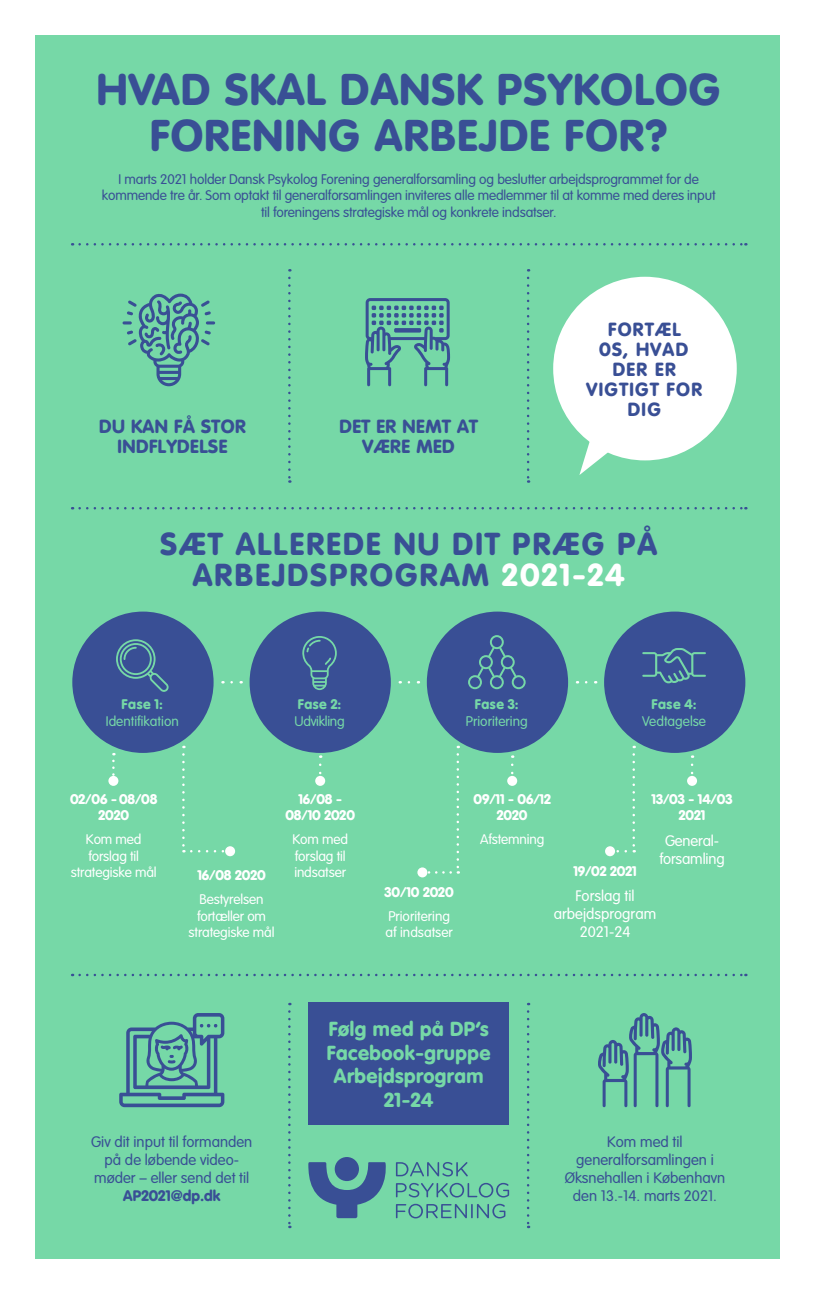
<style>
.page{position:relative;width:815px;height:1294px;background:#fff}
.page>*{position:absolute;margin:0;border:0;box-sizing:border-box;transform-origin:0 0}
.t1{font:900 43.75px/46.2px "VAG Rounded Std";letter-spacing:.03em;color:#394f95;text-align:center}
.t2{font:900 31.25px/31.2px "VAG Rounded Std";letter-spacing:.07em;color:#394f95;text-align:center}
.t3{font:900 20px/23.8px "VAG Rounded Std";letter-spacing:.025em;color:#76d8a7;text-align:center}
.t4{font:900 18.75px/20px "VAG Rounded Std";letter-spacing:.025em;color:#394f95;text-align:center}
.t5{font:900 18.75px/20px "VAG Rounded Std";letter-spacing:.07em;color:#394f95;text-align:center}
.t6{font:300 15px/18px "VAG Rounded Std";color:#394f95;text-align:center}
.t7{font:300 15px/18px "VAG Rounded Std";color:#fff;text-align:center}
.t8{font:900 15px "VAG Rounded Std";color:#394f95}
.t9{font:300 13.75px/16.5px "VAG Rounded Std";letter-spacing:-.01em;color:#394f95;text-align:center}
.t10{font:300 13.75px/16.5px "VAG Rounded Std";letter-spacing:-.01em;color:#fff;text-align:center}
.t11{font:900 13.75px/16.5px "VAG Rounded Std";letter-spacing:-.01em;color:#fff;text-align:center}
.t12{font:300 13.75px "VAG Rounded Std";color:#76d8a7}
.t13{font:900 13.75px "VAG Rounded Std";letter-spacing:.04em;color:#76d8a7}
.t14{font:300 13.75px "VAG Rounded Std";letter-spacing:-.02em;color:#76d8a7}
.s1{color:#fff}
</style>
<div class="page">
<div style="left:36px;top:35px;width:744px;height:1223px;background:#76d8a7"></div>
<svg style="left:308px;top:1162px;width:78px;height:56px"></svg>
<div style="left:335px;top:1156px;width:24px;height:24px;background:#394f95;border-radius:50%"></div>
<svg style="left:396px;top:1162px;width:72px;height:14px"></svg>
<svg style="left:396px;top:1182px;width:113px;height:15px"></svg>
<svg style="left:396px;top:1203px;width:109px;height:15px"></svg>
<div style="left:308px;top:1002px;width:201px;height:122px;background:#394f95"></div>
<div style="left:553px;top:277px;width:184px;height:183px;background:#fff;border-radius:50%"></div>
<svg style="left:579px;top:437px;width:32px;height:38px"></svg>
<svg style="left:123px;top:293px;width:92px;height:93px"></svg>
<svg style="left:288px;top:278px;width:3px;height:205px"></svg>
<svg style="left:288px;top:1011px;width:3px;height:217px"></svg>
<svg style="left:527px;top:278px;width:2px;height:205px"></svg>
<svg style="left:527px;top:1011px;width:2px;height:217px"></svg>
<svg style="left:80px;top:243px;width:666px;height:2px"></svg>
<svg style="left:80px;top:973px;width:666px;height:3px"></svg>
<svg style="left:80px;top:507px;width:666px;height:2px"></svg>
<div style="left:72px;top:611px;width:142px;height:142px;background:#394f95;border-radius:50%"></div>
<svg style="left:116px;top:639px;width:53px;height:53px"></svg>
<div style="left:427px;top:611px;width:141px;height:142px;background:#394f95;border-radius:50%"></div>
<svg style="left:468px;top:635px;width:58px;height:54px"></svg>
<div style="left:315px;top:775px;width:10px;height:10px;background:#fff;border-radius:50%"></div>
<svg style="left:112px;top:753px;width:3px;height:22px"></svg>
<div style="left:108px;top:775px;width:10px;height:10px;background:#fff;border-radius:50%"></div>
<div style="left:507px;top:775px;width:10px;height:10px;background:#fff;border-radius:50%"></div>
<svg style="left:691px;top:764px;width:2px;height:11px"></svg>
<div style="left:687px;top:775px;width:10px;height:10px;background:#fff;border-radius:50%"></div>
<svg style="left:182px;top:754px;width:3px;height:98px"></svg>
<svg style="left:191px;top:850px;width:34px;height:2px"></svg>
<div style="left:225px;top:846px;width:10px;height:10px;background:#fff;border-radius:50%"></div>
<svg style="left:457px;top:754px;width:2px;height:119px"></svg>
<svg style="left:427px;top:871px;width:24px;height:2px"></svg>
<div style="left:417px;top:867px;width:10px;height:10px;background:#fff;border-radius:50%"></div>
<svg style="left:632px;top:754px;width:3px;height:98px"></svg>
<div style="left:605px;top:846px;width:10px;height:10px;background:#fff;border-radius:50%"></div>
<div style="left:604px;top:611px;width:141px;height:142px;background:#394f95;border-radius:50%"></div>
<svg style="left:642px;top:648px;width:64px;height:35px"></svg>
<div style="left:250px;top:611px;width:141px;height:142px;background:#394f95;border-radius:50%"></div>
<svg style="left:302px;top:636px;width:35px;height:54px"></svg>
<svg style="left:598px;top:1013px;width:94px;height:94px"></svg>
<svg style="left:365px;top:298px;width:85px;height:88px"></svg>
<svg style="left:119px;top:1013px;width:105px;height:94px"></svg>
<h1 class="t1" style="left:97px;top:67px;width:625px">HVAD SKAL DANSK PSYKOLOG<br>FORENING ARBEJDE FOR?</h1>
<p class="t9" style="left:102px;top:171px;width:615px">I marts 2021 holder Dansk Psykolog Forening generalforsamling og beslutter arbejdsprogrammet for de kommende tre år. Som optakt til generalforsamlingen inviteres alle medlemmer til at komme med deres input til foreningens strategiske mål og konkrete indsatser.</p>
<h3 class="t4" style="left:99px;top:417px;width:148px">DU KAN FÅ STOR<br>INDFLYDELSE</h3>
<h3 class="t4" style="left:339px;top:417px;width:140px">DET ER NEMT AT<br>VÆRE MED</h3>
<h3 class="t5" style="left:587px;top:320px;width:117px">FORTÆL<br>0S, HVAD<br>DER ER<br>VIGTIGT FOR<br>DIG</h3>
<h2 class="t2" style="left:160px;top:529px;width:498px">SÆT ALLEREDE NU DIT PRÆG PÅ<br>ARBEJDSPROGRAM <span class="s1">2021-24</span></h2>
<p class="t13" style="left:122px;top:696px;width:43px">Fase 1:</p>
<p class="t12" style="left:106px;top:713px;width:74px">Identifikation</p>
<p class="t13" style="left:298px;top:696px;width:45px">Fase 2:</p>
<p class="t14" style="left:294px;top:713px;width:52px">Udvikling</p>
<p class="t11" style="left:70px;top:791px;width:89px">02/06 - 08/08<br>2020</p>
<p class="t10" style="left:71px;top:831px;width:87px">Kom med forslag til strategiske mål</p>
<p class="t11" style="left:197px;top:867px;width:70px">16/08 2020</p>
<p class="t10" style="left:189px;top:891px;width:87px">Bestyrelsen fortæller om strategiske mål</p>
<p class="t11" style="left:285px;top:791px;width:71px">16/08 -<br>08/10 2020</p>
<p class="t10" style="left:292px;top:831px;width:57px;text-align:left">Kom med forslag til indsatser</p>
<p class="t13" style="left:475px;top:696px;width:45px">Fase 3:</p>
<p class="t12" style="left:466px;top:713px;width:63px">Prioritering</p>
<p class="t13" style="left:651px;top:696px;width:47px">Fase 4:</p>
<p class="t12" style="left:642px;top:713px;width:66px">Vedtagelse</p>
<p class="t11" style="left:385px;top:884px;width:71px">30/10 2020</p>
<p class="t10" style="left:385px;top:908px;width:69px;text-align:left">Prioritering af indsatser</p>
<p class="t11" style="left:474px;top:791px;width:79px">09/11 - 06/12<br>2020</p>
<p class="t10" style="left:480px;top:831px;width:66px">Afstemning</p>
<p class="t11" style="left:652px;top:791px;width:82px">13/03 - 14/03<br>2021</p>
<p class="t7" style="left:659px;top:832px;width:67px">General&shy;forsamling</p>
<p class="t11" style="left:573px;top:863px;width:65px">19/02 2021</p>
<p class="t7" style="left:554px;top:887px;width:104px">Forslag til arbejdsprogram<br>2021-24</p>
<p class="t6" style="left:91px;top:1132px;width:163px">Giv dit input til formanden på de løbende video&shy;møder – eller send det til</p>
<p class="t8" style="left:123px;top:1186px;width:99px">AP2021@dp.dk</p>
<h3 class="t3" style="left:327px;top:1017px;width:165px">Følg med på DP’s<br>Facebook-gruppe<br>Arbejdsprogram<br>21-24</h3>
<p class="t6" style="left:565px;top:1132px;width:162px">Kom med til generalforsamlingen i<br>Øksnehallen i København den 13.-14. marts 2021.</p>
</div>
